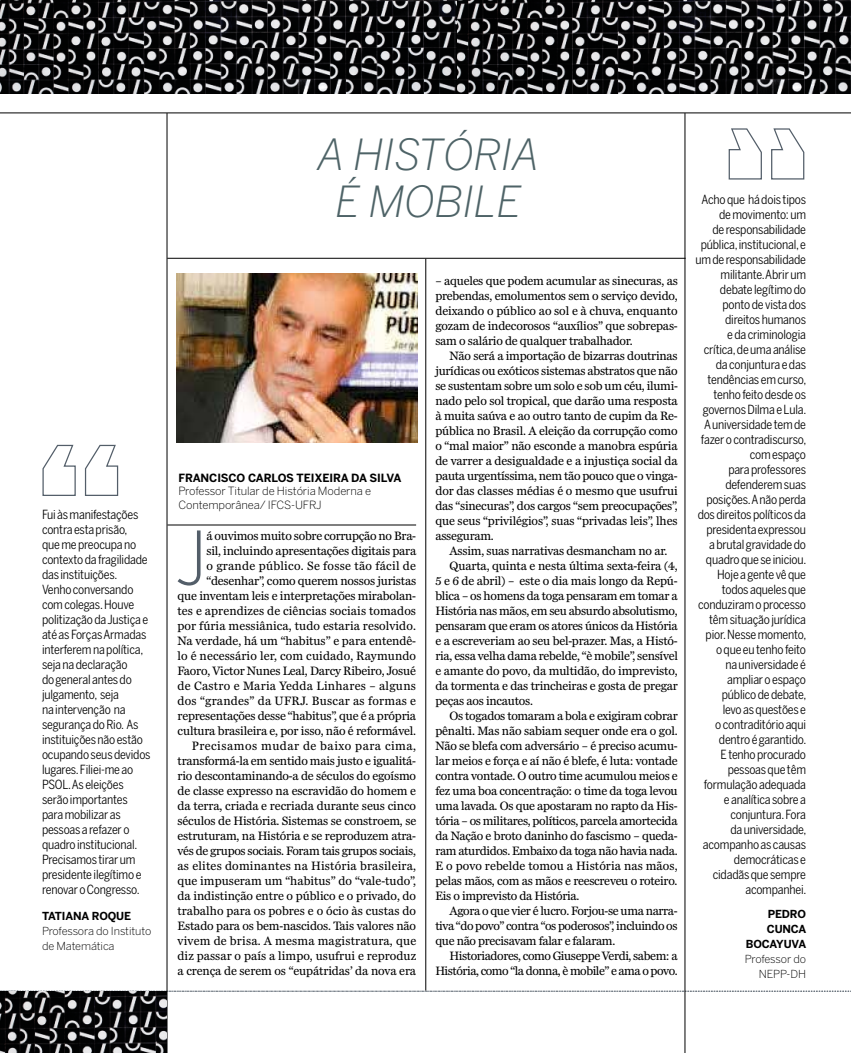
<style>
.page{position:relative;width:851px;height:1053px;background:#fff}
.page>*{position:absolute;margin:0;border:0;box-sizing:border-box;transform-origin:0 0}
.t1{font:300 73.25px "Benton Sans Cond";color:#535e69}
.t2{font:italic 300 42.5px/47.5px "Benton Sans";letter-spacing:-.01em;color:#4e6367;text-align:center}
.t3{font:12.5px/15px "Miller Daily Two";letter-spacing:-.015em;color:#000;text-align:justify}
.t4{font:12.5px/15px "Benton Sans Cond";letter-spacing:-.015em;color:#000;text-align:right}
.t5{font:12.5px "Miller Daily Two";letter-spacing:-.035em;color:#000}
.t6{font:12.5px "Miller Daily Two";letter-spacing:.005em;color:#000}
.t7{font:300 11.25px/13.5px "Benton Sans";letter-spacing:-.01em;color:#000}
.t8{font:700 11.25px "Benton Sans";letter-spacing:-.01em;color:#000}
.t9{font:300 11px/15px "Benton Sans";letter-spacing:-.01em;color:#000}
.t10{font:700 11px/15px "Benton Sans";letter-spacing:-.01em;color:#000;text-align:right}
</style>
<div class="page">
<img style="left:0;top:0;width:457px;height:93px">
<img style="left:457px;top:0;width:393px;height:93px">
<svg style="left:728px;top:128px;width:76px;height:52px"></svg>
<svg style="left:0;top:990px;width:851px;height:1px"></svg>
<hr style="left:425px;top:259px;width:1px;height:731px;background:#000">
<hr style="left:167px;top:113px;width:1px;height:939px;background:#000">
<hr style="left:167px;top:258px;width:518px;height:1px;background:#000">
<hr style="left:0;top:113px;width:850px;height:1px;background:#000">
<svg style="left:42px;top:444px;width:77px;height:52px"></svg>
<hr style="left:167px;top:524px;width:249px;height:1px;background:#000">
<img style="left:0;top:991px;width:166px;height:61px">
<img style="left:177px;top:273px;width:240px;height:169px">
<hr style="left:684px;top:113px;width:1px;height:939px;background:#000">
<p class="t4" style="left:42px;top:507px;width:110px;text-align:left">Fui às manifestações contra esta prisão,<br>que me preocupa no contexto da fragilidade das instituições.<br>Venho conversando com colegas. Houve politização da Justiça e até as Forças Armadas interferem na política, seja na declaração<br>do general antes do julgamento, seja<br>na intervenção na segurança do Rio. As instituições não estão ocupando seus devidos lugares. Filiei-me ao<br>PSOL. As eleições serão importantes para mobilizar as pessoas a refazer o quadro institucional.<br>Precisamos tirar um presidente ilegítimo e renovar o Congresso.</p>
<p class="t10" style="left:42px;top:908px;width:91px">TATIANA ROQUE</p>
<p class="t9" style="left:42px;top:923px;width:111px">Professora do Instituto de Matemática</p>
<h2 class="t2" style="left:317px;top:130px;width:224px">A HISTÓRIA<br>É MOBILE</h2>
<p class="t8" style="left:178px;top:471px;width:224px">FRANCISCO CARLOS TEIXEIRA DA SILVA</p>
<p class="t7" style="left:178px;top:484px;width:194px">Professor Titular de História Moderna e<br>Contemporânea/ IFCS-UFRJ</p>
<h1 class="t1" style="left:176px;top:515px;width:32px">J</h1>
<p class="t3" style="left:177px;top:528px;width:240px;text-align:right">á ouvimos muito sobre corrupção no Bra-<br>sil, incluindo apresentações digitais para<br>o grande público. Se fosse tão fácil de “desenhar”, como querem nossos juristas<br>que inventam leis e interpretações mirabolan&shy;tes e aprendizes de ciências sociais tomados por fúria messiânica, tudo estaria resolvido.<br>Na verdade, há um “habitus” e para entendê&shy;lo é necessário ler, com cuidado, Raymundo Faoro, Victor Nunes Leal, Darcy Ribeiro, Josué de Castro e Maria Yedda Linhares – alguns dos “grandes” da UFRJ. Buscar as formas e representações desse “habitus”, que é a própria cultura brasileira e, por isso, não é reformável.<br>Precisamos mudar de baixo para cima, transformá-la em sentido mais justo e igualitá&shy;rio descontaminando-a de séculos do egoísmo de classe expresso na escravidão do homem e da terra, criada e recriada durante seus cinco séculos de História. Sistemas se constroem, se estruturam, na História e se reproduzem atra&shy;vés de grupos sociais. Foram tais grupos sociais, as elites dominantes na História brasileira, que impuseram um “habitus” do “vale-tudo”, da indistinção entre o público e o privado, do trabalho para os pobres e o ócio às custas do Estado para os bem-nascidos. Tais valores não vivem de brisa. A mesma magistratura, que diz passar o país a limpo, usufrui e reproduz a crença de serem os “eupátridas’ da nova era</p>
<p class="t3" style="left:435px;top:273px;width:244px">– aqueles que podem acumular as sinecuras, as prebendas, emolumentos sem o serviço devido, deixando o público ao sol e à chuva, enquanto gozam de indecorosos “auxílios” que sobrepas&shy;sam o salário de qualquer trabalhador.</p>
<p class="t3" style="left:435px;top:348px;width:244px;text-indent:14px">Não será a importação de bizarras doutrinas jurídicas ou exóticos sistemas abstratos que não se sustentam sobre um solo e sob um céu, ilumi&shy;nado pelo sol tropical, que darão uma resposta à muita saúva e ao outro tanto de cupim da Re&shy;pública no Brasil. A eleição da corrupção como o “mal maior” não esconde a manobra espúria de varrer a desigualdade e a injustiça social da pauta urgentíssima, nem tão pouco que o vinga&shy;dor das classes médias é o mesmo que usufrui das “sinecuras”, dos cargos “sem preocupações”, que seus “privilégios”, suas “privadas leis”, lhes asseguram.</p>
<p class="t3" style="left:449px;top:543px;width:219px">Assim, suas narrativas desmancham no ar.</p>
<p class="t3" style="left:449px;top:558px;width:229px">Quarta, quinta e nesta última sexta-feira (4,</p>
<p class="t3" style="left:435px;top:573px;width:244px">5 e 6 de abril) – este o dia mais longo da Repú-</p>
<p class="t3" style="left:435px;top:588px;width:244px">blica – os homens da toga pensaram em tomar a</p>
<p class="t3" style="left:435px;top:603px;width:244px">História nas mãos, em seu absurdo absolutismo,</p>
<p class="t3" style="left:435px;top:618px;width:244px">pensaram que eram os atores únicos da História</p>
<p class="t3" style="left:435px;top:633px;width:244px">e a escreveriam ao seu bel-prazer. Mas, a Histó-</p>
<p class="t3" style="left:435px;top:648px;width:244px">ria, essa velha dama rebelde, “è mobile”, sensível</p>
<p class="t3" style="left:435px;top:663px;width:244px">e amante do povo, da multidão, do imprevisto,</p>
<p class="t3" style="left:435px;top:678px;width:244px">da tormenta e das trincheiras e gosta de pregar</p>
<p class="t3" style="left:435px;top:693px;width:99px">peças aos incautos.</p>
<p class="t3" style="left:449px;top:708px;width:229px">Os togados tomaram a bola e exigiram cobrar</p>
<p class="t3" style="left:435px;top:723px;width:244px">pênalti. Mas não sabiam sequer onde era o gol.</p>
<p class="t3" style="left:435px;top:738px;width:244px">Não se blefa com adversário – é preciso acumu-</p>
<p class="t3" style="left:435px;top:753px;width:244px">lar meios e força e aí não é blefe, é luta: vontade</p>
<p class="t3" style="left:435px;top:768px;width:244px">contra vontade. O outro time acumulou meios e</p>
<p class="t3" style="left:435px;top:783px;width:244px">fez uma boa concentração: o time da toga levou</p>
<p class="t3" style="left:435px;top:798px;width:244px">uma lavada. Os que apostaram no rapto da His-</p>
<p class="t3" style="left:435px;top:813px;width:243px">tória – os militares, políticos, parcela amortecida</p>
<p class="t3" style="left:435px;top:828px;width:244px">da Nação e broto daninho do fascismo – queda-</p>
<p class="t3" style="left:435px;top:843px;width:244px">ram aturdidos. Embaixo da toga não havia nada.</p>
<p class="t6" style="left:435px;top:858px;width:244px">E o povo rebelde tomou a História nas mãos,</p>
<p class="t3" style="left:435px;top:873px;width:243px">pelas mãos, com as mãos e reescreveu o roteiro.</p>
<p class="t3" style="left:435px;top:888px;width:145px">Eis o imprevisto da História.</p>
<p class="t3" style="left:449px;top:903px;width:229px">Agora o que vier é lucro. Forjou-se uma narra-</p>
<p class="t5" style="left:435px;top:918px;width:244px">tiva “do povo” contra “os poderosos”, incluindo os</p>
<p class="t3" style="left:435px;top:933px;width:181px">que não precisavam falar e falaram.</p>
<p class="t5" style="left:449px;top:948px;width:229px">Historiadores, como Giuseppe Verdi, sabem: a</p>
<p class="t5" style="left:435px;top:963px;width:244px">História, como “la donna, è mobile” e ama o povo.</p>
<p class="t4" style="left:695px;top:192px;width:112px">Acho que há dois tipos de movimento: um<br>de responsabilidade pública, institucional, e um de responsabilidade militante. Abrir um debate legítimo do ponto de vista dos direitos humanos<br>e da criminologia crítica, de uma análise da conjuntura e das tendências em curso, tenho feito desde os governos Dilma e Lula.<br>A universidade tem de fazer o contradiscurso, com espaço<br>para professores defenderem suas posições. A não perda dos direitos políticos da presidenta expressou<br>a brutal gravidade do quadro que se iniciou.<br>Hoje a gente vê que todos aqueles que conduziram o processo têm situação jurídica pior. Nesse momento,<br>o que eu tenho feito<br>na universidade é ampliar o espaço público de debate,<br>levo as questões e<br>o contraditório aqui dentro é garantido.<br>E tenho procurado pessoas que têm formulação adequada e analítica sobre a conjuntura. Fora<br>da universidade, acompanho as causas democráticas e cidadãs que sempre acompanhei.</p>
<p class="t10" style="left:745px;top:906px;width:62px">PEDRO<br>CUNCA<br>BOCAYUVA</p>
<p class="t9" style="left:744px;top:951px;width:63px;text-align:right">Professor do<br>NEPP-DH</p>
</div>
